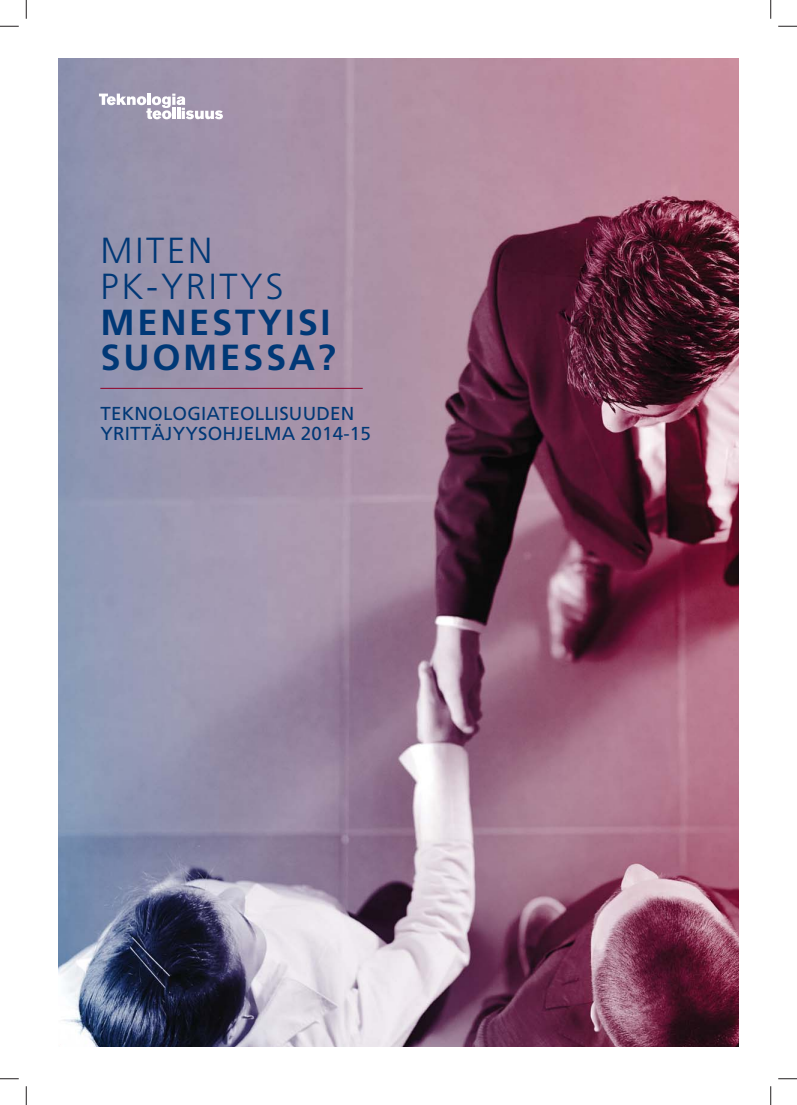
<style>
.page{position:relative;width:797px;height:1105px;background:#fff}
.page>*{position:absolute;margin:0;border:0;box-sizing:border-box;transform-origin:0 0}
.t1{font:700 36.25px/35.9px "Frutiger";letter-spacing:.075em;color:#003876}
.t2{font:300 36.25px/35.9px "Frutiger";letter-spacing:.075em;color:#003876}
.t3{font:18.75px/20px "Frutiger";letter-spacing:.01em;color:#003876}
</style>
<div class="page">
<img style="left:58px;top:58px;width:680px;height:989px">
<svg style="left:99px;top:94px;width:124px;height:25px"></svg>
<hr style="left:100px;top:388px;width:263px;height:1px;background:#900027">
<svg style="left:0;top:25px;width:19px;height:2px"></svg>
<svg style="left:778px;top:25px;width:19px;height:2px"></svg>
<svg style="left:0;top:1078px;width:19px;height:1px"></svg>
<svg style="left:778px;top:1078px;width:19px;height:1px"></svg>
<svg style="left:25px;top:0;width:2px;height:19px"></svg>
<svg style="left:25px;top:1086px;width:2px;height:19px"></svg>
<svg style="left:770px;top:0;width:1px;height:19px"></svg>
<svg style="left:770px;top:1086px;width:1px;height:19px"></svg>
<h1 class="t2" style="left:101px;top:235px;width:184px">MITEN<br>PK-YRITYS</h1>
<h1 class="t1" style="left:101px;top:307px;width:237px">MENESTYISI<br>SUOMESSA?</h1>
<p class="t3" style="left:101px;top:405px;width:272px">TEKNOLOGIATEOLLISUUDEN<br>YRITTÄJYYSOHJELMA 2014-15</p>
</div>
